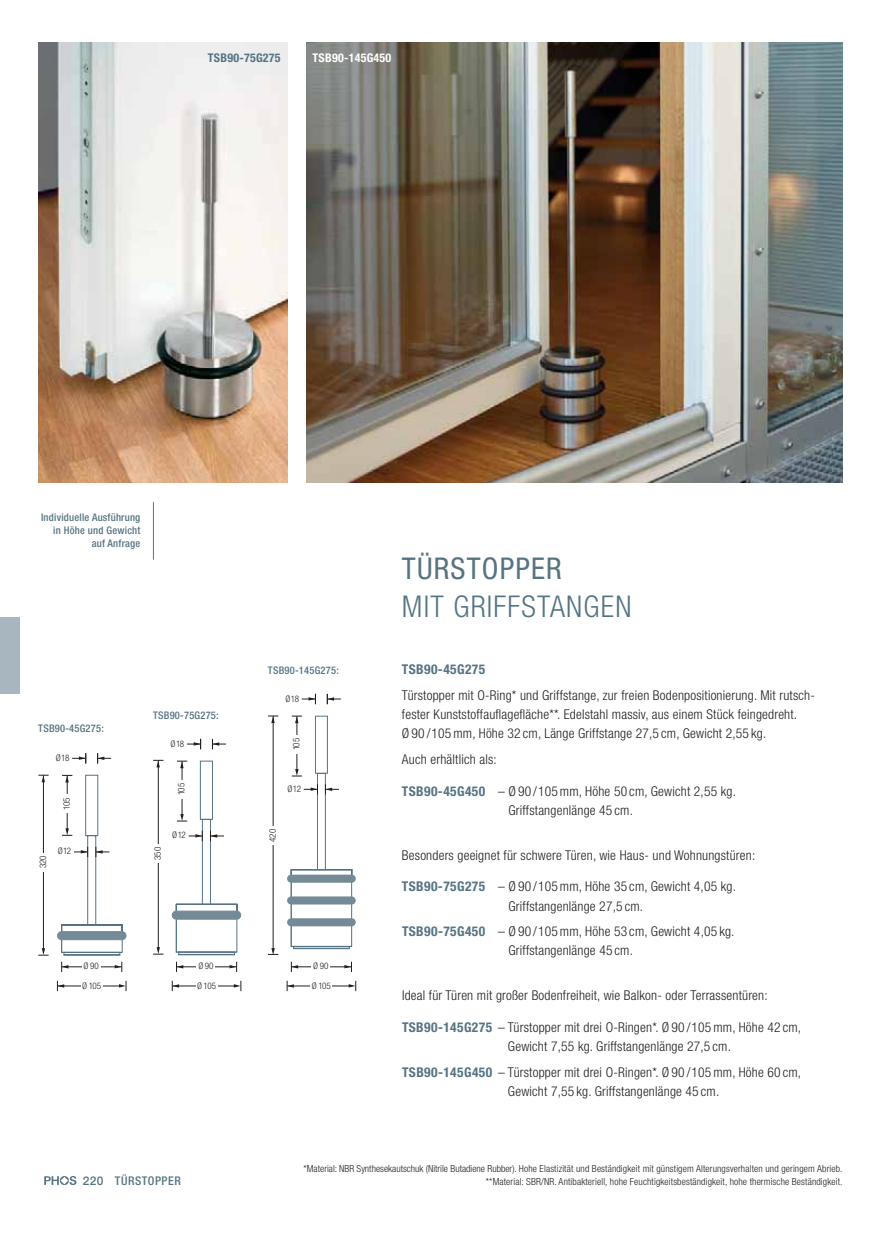
<style>
.page{position:relative;width:872px;height:1234px;background:#fff}
.page>*{position:absolute;margin:0;border:0;box-sizing:border-box;transform-origin:0 0}
.t1{font:300 condensed 30px "Helvetica Neue LT Std";letter-spacing:.04em;color:#557483}
.t2{font:condensed 30px "Helvetica Neue LT Std";letter-spacing:.04em;color:#557483}
.t3{font:300 condensed 13.5px/19.2px "Helvetica Neue LT Std";letter-spacing:.015em;color:#231f20}
.t4{font:700 condensed 13.5px "Helvetica Neue LT Std";letter-spacing:.03em;color:#557483}
.t5{font:700 condensed 12px "Helvetica Neue LT Std";letter-spacing:.02em;color:#fff}
.t6{font:500 condensed 12px "Helvetica Neue LT Std";letter-spacing:.05em;color:#557483}
.t7{font:700 condensed 12px "Helvetica Neue LT Std";letter-spacing:.02em;color:#557483}
.t8{font:500 condensed 10.5px/12.8px "Helvetica Neue LT Std";letter-spacing:.02em;color:#557483;text-align:right}
.t9{font:300 condensed 9.75px/12.8px "Helvetica Neue LT Std";letter-spacing:.015em;color:#231f20;text-align:right}
.t10{font:300 condensed 9px/19.2px "Helvetica Neue LT Std";color:#231f20}
.s1{font-weight:700;color:#567482}
.s2{font-stretch:normal}
</style>
<div class="page">
<img style="left:306px;top:43px;width:536px;height:440px">
<img style="left:38px;top:43px;width:249px;height:440px">
<svg style="left:97px;top:753px;width:14px;height:10px"></svg>
<svg style="left:72px;top:753px;width:14px;height:10px"></svg>
<div style="left:64px;top:954px;width:56px;height:1px;border:1px solid #748a96"></div>
<svg style="left:61px;top:939px;width:62px;height:13px"></svg>
<div style="left:57px;top:931px;width:69px;height:8px;background:#748a96;border-radius:4px"></div>
<div style="left:57px;top:931px;width:69px;height:8px;border:1px solid #748a96;border-radius:4px"></div>
<div style="left:64px;top:951px;width:56px;height:3px;border:1px solid #557483"></div>
<hr style="left:62px;top:966px;width:60px;height:1px;background:#231f20">
<svg style="left:61px;top:961px;width:7px;height:10px"></svg>
<svg style="left:115px;top:961px;width:7px;height:10px"></svg>
<div style="left:82px;top:962px;width:19px;height:8px;background:#fff"></div>
<hr style="left:57px;top:985px;width:65px;height:1px;background:#231f20">
<svg style="left:57px;top:980px;width:7px;height:10px"></svg>
<svg style="left:119px;top:980px;width:8px;height:10px"></svg>
<div style="left:81px;top:981px;width:21px;height:8px;background:#fff"></div>
<hr style="left:43px;top:775px;width:1px;height:174px;background:#231f20">
<svg style="left:38px;top:947px;width:11px;height:8px"></svg>
<svg style="left:38px;top:774px;width:11px;height:8px"></svg>
<div style="left:40px;top:852px;width:7px;height:19px;background:#fff"></div>
<svg style="left:61px;top:774px;width:62px;height:157px"></svg>
<svg style="left:212px;top:738px;width:14px;height:11px"></svg>
<svg style="left:187px;top:738px;width:14px;height:11px"></svg>
<hr style="left:176px;top:966px;width:60px;height:1px;background:#231f20">
<svg style="left:176px;top:961px;width:7px;height:10px"></svg>
<svg style="left:229px;top:961px;width:8px;height:10px"></svg>
<div style="left:197px;top:962px;width:18px;height:8px;background:#fff"></div>
<hr style="left:172px;top:985px;width:64px;height:1px;background:#231f20">
<svg style="left:172px;top:980px;width:7px;height:10px"></svg>
<svg style="left:234px;top:980px;width:8px;height:10px"></svg>
<div style="left:196px;top:981px;width:21px;height:8px;background:#fff"></div>
<div style="left:178px;top:954px;width:57px;height:1px;border:1px solid #748a96"></div>
<svg style="left:176px;top:919px;width:61px;height:33px"></svg>
<div style="left:172px;top:910px;width:69px;height:9px;background:#748a96;border-radius:4px"></div>
<div style="left:172px;top:910px;width:69px;height:9px;border:1px solid #748a96;border-radius:4px"></div>
<div style="left:178px;top:951px;width:57px;height:3px;border:1px solid #557483"></div>
<hr style="left:158px;top:760px;width:1px;height:188px;background:#231f20">
<svg style="left:153px;top:946px;width:10px;height:8px"></svg>
<svg style="left:153px;top:760px;width:10px;height:7px"></svg>
<div style="left:154px;top:844px;width:8px;height:18px;background:#fff"></div>
<svg style="left:176px;top:760px;width:61px;height:151px"></svg>
<svg style="left:327px;top:693px;width:14px;height:11px"></svg>
<svg style="left:302px;top:693px;width:14px;height:11px"></svg>
<hr style="left:291px;top:966px;width:60px;height:1px;background:#231f20">
<svg style="left:291px;top:961px;width:7px;height:10px"></svg>
<svg style="left:344px;top:961px;width:8px;height:10px"></svg>
<div style="left:311px;top:962px;width:19px;height:8px;background:#fff"></div>
<hr style="left:287px;top:985px;width:64px;height:1px;background:#231f20">
<svg style="left:287px;top:980px;width:7px;height:10px"></svg>
<svg style="left:349px;top:980px;width:7px;height:10px"></svg>
<div style="left:311px;top:981px;width:21px;height:8px;background:#fff"></div>
<hr style="left:273px;top:716px;width:1px;height:232px;background:#231f20">
<svg style="left:268px;top:947px;width:10px;height:7px"></svg>
<svg style="left:268px;top:715px;width:10px;height:8px"></svg>
<div style="left:269px;top:825px;width:8px;height:19px;background:#fff"></div>
<div style="left:293px;top:948px;width:56px;height:1px;border:1px solid #748a96"></div>
<div style="left:287px;top:874px;width:69px;height:8px;background:#748a96;border-radius:4px"></div>
<div style="left:287px;top:896px;width:69px;height:8px;background:#748a96;border-radius:4px"></div>
<div style="left:287px;top:918px;width:69px;height:8px;background:#748a96;border-radius:4px"></div>
<svg style="left:291px;top:715px;width:61px;height:233px"></svg>
<hr style="left:153px;top:502px;width:1px;height:57px;background:#557483">
<svg style="left:44px;top:1176px;width:33px;height:8px"></svg>
<div style="left:0;top:617px;width:19px;height:76px;background:#a7b6bf"></div>
<p class="t7" style="left:208px;top:50px;width:74px">TSB90-75G275</p>
<p class="t5" style="left:313px;top:50px;width:80px">TSB90-145G450</p>
<p class="t8" style="left:41px;top:512px;width:101px">Individuelle Ausführung in Höhe und Gewicht auf Anfrage</p>
<p class="t8" style="left:38px;top:723px;width:67px">TSB90-45G275:</p>
<p class="t10" style="left:56px;top:749px;width:15px">Ø 18</p>
<p class="t10" style="left:34px;top:868px;width:14px;rotate:-90deg">320</p>
<p class="t10" style="left:58px;top:809px;width:14px;rotate:-90deg">105</p>
<p class="t10" style="left:58px;top:842px;width:15px">Ø 12</p>
<p class="t10" style="left:82px;top:957px;width:21px">Ø 90<br>Ø 105</p>
<p class="t8" style="left:153px;top:710px;width:67px">TSB90-75G275:</p>
<p class="t10" style="left:171px;top:734px;width:15px">Ø 18</p>
<p class="t10" style="left:173px;top:795px;width:14px;rotate:-90deg">105</p>
<p class="t10" style="left:149px;top:859px;width:14px;rotate:-90deg">350</p>
<p class="t10" style="left:172px;top:826px;width:15px">Ø 12</p>
<p class="t10" style="left:197px;top:957px;width:21px">Ø 90<br>Ø 105</p>
<p class="t8" style="left:268px;top:665px;width:72px">TSB90-145G275:</p>
<p class="t10" style="left:285px;top:689px;width:15px">Ø 18</p>
<p class="t10" style="left:288px;top:750px;width:14px;rotate:-90deg">105</p>
<p class="t10" style="left:287px;top:780px;width:15px">Ø 12</p>
<p class="t10" style="left:264px;top:841px;width:14px;rotate:-90deg">420</p>
<p class="t10" style="left:312px;top:957px;width:21px">Ø 90<br>Ø 105</p>
<h1 class="t2" style="left:402px;top:557px;width:161px">TÜRSTOPPER</h1>
<h1 class="t1" style="left:402px;top:595px;width:231px">MIT GRIFFSTANGEN</h1>
<p class="t4" style="left:402px;top:661px;width:85px">TSB90-45G275</p>
<p class="t3" style="left:402px;top:687px;width:414px">Türstopper mit O-Ring* und Griffstange, zur freien Bodenpositionierung. Mit rutsch&shy;fester Kunststoffauflagefläche**. Edelstahl massiv, aus einem Stück feingedreht.<br>Ø 90 / 105 mm, Höhe 32 cm, Länge Griffstange 27,5 cm, Gewicht 2,55 kg.</p>
<p class="t3" style="left:402px;top:750px;width:96px">Auch erhältlich als:</p>
<p class="t3" style="left:402px;top:782px;width:335px;text-align:center"><span class="s1">TSB90-45G450</span> – Ø 90 / 105 mm, Höhe 50 cm, Gewicht 2,55 kg.<br>Griffstangenlänge 45 cm.</p>
<p class="t3" style="left:402px;top:846px;width:355px">Besonders geeignet für schwere Türen, wie Haus- und Wohnungstüren:</p>
<p class="t3" style="left:508px;top:878px;width:229px;text-indent:-106px"><span class="s1">TSB90-75G275</span> – Ø 90 / 105 mm, Höhe 35 cm, Gewicht 4,05 kg.<br>Griffstangenlänge 27,5 cm.</p>
<p class="t3" style="left:402px;top:923px;width:334px;text-align:center"><span class="s1">TSB90-75G450</span> – Ø 90 / 105 mm, Höhe 53 cm, Gewicht 4,05 kg.<br>Griffstangenlänge 45 cm.</p>
<p class="t3" style="left:402px;top:986px;width:367px">Ideal für Türen mit großer Bodenfreiheit, wie Balkon- oder Terrassentüren:</p>
<p class="t3" style="left:508px;top:1018px;width:295px;text-indent:-106px"><span class="s1">TSB90-145G275</span> – Türstopper mit drei O-Ringen*. Ø 90 / 105 mm, Höhe 42 cm,<br>Gewicht 7,55 kg. Griffstangenlänge 27,5 cm.</p>
<p class="t3" style="left:508px;top:1063px;width:295px;text-indent:-106px"><span class="s1">TSB90-145G450</span> – Türstopper mit drei O-Ringen*. Ø 90 / 105 mm, Höhe 60 cm,<br>Gewicht 7,55 kg. Griffstangenlänge 45 cm.</p>
<p class="t6" style="left:83px;top:1176px;width:100px"><span class="s2">220</span> TÜRSTOPPER</p>
<p class="t9" style="left:303px;top:1163px;width:540px">*Material: NBR Synthesekautschuk (Nitrile Butadiene Rubber). Hohe Elastizität und Beständigkeit mit günstigem Alterungsverhalten und geringem Abrieb. **Material: SBR/NR. Antibakteriell, hohe Feuchtigkeitsbeständigkeit, hohe thermische Beständigkeit.</p>
</div>
